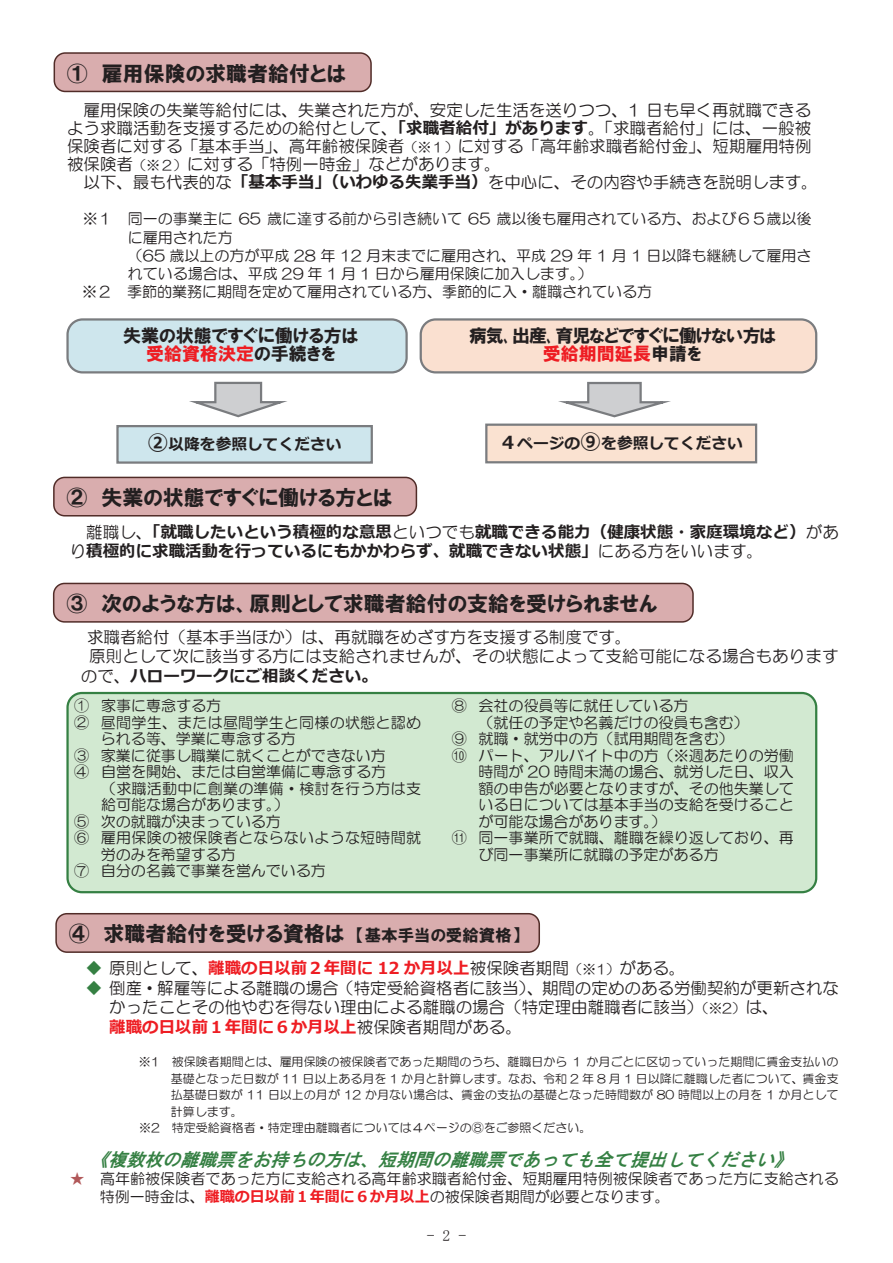
<style>
.page{position:relative;width:893px;height:1263px;background:#fff}
.page>*{position:absolute;margin:0;border:0;box-sizing:border-box;transform-origin:0 0}
.t1{font:21px "HGP Soei Kakugothic UB";color:#231f20}
.t2{font:italic 18px "HGS Gothic E";color:#358043}
.t3{font:18px/18px "HGP Soei Kakugothic UB";letter-spacing:-.03em;color:#231f20;text-align:center}
.t4{font:18px/18px "HGP Soei Kakugothic UB";color:#231f20;text-align:center}
.t5{font:16.5px/18px "HG Maru Gothic MPRO";color:#231f20}
.t6{font:700 16.5px/19.5px "Meiryo";letter-spacing:.005em;color:#231f20}
.t7{font:700 16.5px "Meiryo";color:#ee1d23}
.t8{font:700 15.75px "Meiryo";color:#231f20}
.t9{font:15.75px "MS Mincho";color:#231f20}
.t10{font:15px/18px "HG Maru Gothic MPRO";color:#231f20}
.t11{font:15px "HG Maru Gothic MPRO";letter-spacing:.02em;color:#231f20}
.t12{font:12px "HG Maru Gothic MPRO";color:#231f20}
.s1{font-family:"Meiryo";font-weight:700}
.s2{font-size:13.5px}
.s3{color:#ee1d23}
.s4{font-size:21px}
.s5{font-size:18px}
.s6{font-family:"HG Maru Gothic MPRO";font-weight:400}
.s7{font-size:16.5px}
.s8{color:#358043}
.s9{font-family:"Meiryo";font-weight:700;color:#ee1d23}
.s10{font-family:"HG Maru Gothic MPRO";font-weight:400;color:#231f20}
.s11{color:#b15859}
</style>
<div class="page">
<div style="left:56px;top:914px;width:483px;height:38px;background:#d9adae;border-radius:11px"></div>
<div style="left:55px;top:913px;width:485px;height:40px;border:2px solid #512c28;border-radius:11px"></div>
<div style="left:54px;top:583px;width:639px;height:39px;background:#d9adae;border-radius:11px"></div>
<div style="left:53px;top:583px;width:641px;height:40px;border:2px solid #512c28;border-radius:11px"></div>
<div style="left:54px;top:477px;width:362px;height:39px;background:#d9adae;border-radius:11px"></div>
<div style="left:53px;top:477px;width:364px;height:39px;border:2px solid #512c28;border-radius:11px"></div>
<div style="left:68px;top:693px;width:748px;height:199px;background:#d2e9d1;border-radius:14px"></div>
<div style="left:66px;top:692px;width:751px;height:201px;border:2px solid #358043;border-radius:14px"></div>
<hr style="left:444px;top:698px;width:1px;height:193px;background:#d2e9d1">
<svg style="left:189px;top:381px;width:98px;height:37px"></svg>
<svg style="left:558px;top:381px;width:113px;height:37px"></svg>
<div style="left:117px;top:426px;width:255px;height:37px;background:#cee6ed"></div>
<div style="left:116px;top:425px;width:257px;height:39px;border:2px solid #7a7c7f"></div>
<div style="left:486px;top:425px;width:270px;height:37px;background:#fae2d1"></div>
<div style="left:485px;top:424px;width:272px;height:39px;border:2px solid #7a7c7f"></div>
<div style="left:421px;top:319px;width:395px;height:53px;background:#fae0d0;border-radius:15px"></div>
<div style="left:420px;top:318px;width:397px;height:55px;border:2px solid #7a7c7f;border-radius:15px"></div>
<div style="left:68px;top:319px;width:339px;height:53px;background:#cee6ed;border-radius:15px"></div>
<div style="left:66px;top:318px;width:342px;height:55px;border:2px solid #7a7c7f;border-radius:15px"></div>
<div style="left:54px;top:53px;width:317px;height:38px;background:#d9adae;border-radius:11px"></div>
<div style="left:54px;top:52px;width:318px;height:40px;border:2px solid #512c28;border-radius:11px"></div>
<h1 class="t1" style="left:67px;top:63px;width:281px">① 雇用保険の求職者給付とは</h1>
<p class="t5" style="left:67px;top:102px;width:746px;text-align:justify;text-indent:16px">雇用保険の失業等給付には、失業された方が、安定した生活を送りつつ、1 日も早く再就職できるよう求職活動を支援するための給付として、<span class="s1">「求職者給付」があります</span>。「求職者給付」には、一般被保険者に対する「基本手当」、高年齢被保険者<span class="s2">（※１）</span>に対する「高年齢求職者給付金」、短期雇用特例被保険者<span class="s2">（※２）</span>に対する「特例一時金」などがあります。</p>
<p class="t5" style="left:84px;top:174px;width:736px">以下、最も代表的な<span class="s1">「基本手当」（いわゆる失業手当）</span>を中心に、その内容や手続きを説明します。</p>
<p class="t10" style="left:83px;top:210px;width:730px">※１ 同一の事業主に 65 歳に達する前から引き続いて 65 歳以後も雇用されている方、および６５歳以後</p>
<p class="t10" style="left:128px;top:228px;width:107px">に雇用された方</p>
<p class="t10" style="left:128px;top:246px;width:685px">（65 歳以上の方が平成 28 年 12 月末までに雇用され、平成 29 年 1 月 1 日以降も継続して雇用さ</p>
<p class="t10" style="left:128px;top:264px;width:466px">れている場合は、平成 29 年 1 月 1 日から雇用保険に加入します。）</p>
<p class="t10" style="left:82px;top:282px;width:572px">※２ 季節的業務に期間を定めて雇用されている方、季節的に入・離職されている方</p>
<p class="t4" style="left:123px;top:327px;width:237px">失業の状態ですぐに働ける方は<span class="s3">受給資格決定</span>の手続きを</p>
<p class="t3" style="left:469px;top:327px;width:308px">病気､出産､育児などですぐに働けない方は<span class="s3">受給期間延長</span>申請を</p>
<p class="t8" style="left:147px;top:433px;width:196px"><span class="s4">②</span>以降を参照してください</p>
<p class="t8" style="left:499px;top:432px;width:245px"><span class="s5">４</span>ページの<span class="s4">⑨</span>を参照してください</p>
<h1 class="t1" style="left:66px;top:487px;width:328px">② 失業の状態ですぐに働ける方とは</h1>
<p class="t6" style="left:70px;top:523px;width:771px;text-indent:16px"><span class="s6">離職し、</span>「就職したいという積極的な意思<span class="s6">といつでも</span>就職できる能力（健康状態・家庭環境など）<span class="s6">があり</span>積極的に求職活動を行っているにもかかわらず、就職できない状態」<span class="s6">にある方をいいます。</span></p>
<h1 class="t1" style="left:66px;top:593px;width:593px">③ 次のような方は、原則として求職者給付の支給を受けられません</h1>
<p class="t5" style="left:87px;top:627px;width:753px;line-height:19.5px">求職者給付（基本手当ほか）は、再就職をめざす方を支援する制度です。<br>原則として次に該当する方には支給されませんが、その状態によって支給可能になる場合もあります</p>
<p class="t6" style="left:81px;top:667px;width:298px"><span class="s6">ので、</span>ハローワークにご相談ください。</p>
<p class="t10" style="left:74px;top:697px;width:149px">① 家事に専念する方</p>
<p class="t11" style="left:74px;top:715px;width:348px">② 昼間学生、または昼間学生と同様の状態と認め</p>
<p class="t10" style="left:101px;top:730px;width:197px">られる等、学業に専念する方</p>
<p class="t10" style="left:74px;top:746px;width:313px">③ 家業に従事し職業に就くことができない方</p>
<p class="t10" style="left:74px;top:763px;width:314px">④ 自営を開始、または自営準備に専念する方</p>
<p class="t11" style="left:101px;top:781px;width:322px">（求職活動中に創業の準備・検討を行う方は支</p>
<p class="t10" style="left:101px;top:796px;width:189px">給可能な場合があります。）</p>
<p class="t10" style="left:74px;top:812px;width:208px">⑤ 次の就職が決まっている方</p>
<p class="t11" style="left:74px;top:830px;width:348px">⑥ 雇用保険の被保険者とならないような短時間就</p>
<p class="t10" style="left:101px;top:845px;width:137px">労のみを希望する方</p>
<p class="t10" style="left:74px;top:862px;width:253px">⑦ 自分の名義で事業を営んでいる方</p>
<p class="t10" style="left:452px;top:697px;width:238px">⑧ 会社の役員等に就任している方</p>
<p class="t10" style="left:479px;top:713px;width:272px">（就任の予定や名義だけの役員も含む）</p>
<p class="t10" style="left:452px;top:730px;width:283px">⑨ 就職・就労中の方（試用期間を含む）</p>
<p class="t10" style="left:452px;top:746px;width:344px">⑩ パート、アルバイト中の方（※週あたりの労働</p>
<p class="t10" style="left:479px;top:763px;width:317px">時間が 20 時間未満の場合、就労した日、収入</p>
<p class="t10" style="left:479px;top:779px;width:317px">額の申告が必要となりますが、その他失業して</p>
<p class="t10" style="left:479px;top:796px;width:317px">いる日については基本手当の支給を受けること</p>
<p class="t10" style="left:479px;top:812px;width:189px">が可能な場合があります。）</p>
<p class="t10" style="left:452px;top:829px;width:344px">⑪ 同一事業所で就職、離職を繰り返しており、再</p>
<p class="t10" style="left:479px;top:845px;width:242px">び同一事業所に就職の予定がある方</p>
<h1 class="t1" style="left:69px;top:923px;width:453px">④ 求職者給付を受ける資格は <span class="s7">【基本手当の受給資格】</span></h1>
<p class="t5" style="left:86px;top:959px;width:601px"><span class="s8">◆</span> 原則として、<span class="s9">離職の日以前２年間に 12 か月以上</span>被保険者期間<span class="s2">（※1）</span>がある。</p>
<p class="t5" style="left:109px;top:978px;width:731px;line-height:19.5px;text-indent:-24px"><span class="s8">◆</span> 倒産・解雇等による離職の場合（特定受給資格者に該当）、期間の定めのある労働契約が更新されなかったことその他やむを得ない理由による離職の場合（特定理由離職者に該当）<span class="s2">（※2）</span>は、</p>
<p class="t7" style="left:109px;top:1015px;width:414px">離職の日以前１年間に６か月以上<span class="s10">被保険者期間がある。</span></p>
<p class="t12" style="left:139px;top:1056px;width:701px">※1 被保険者期間とは、雇用保険の被保険者であった期間のうち、離職日から 1 か月ごとに区切っていった期間に賃金支払いの</p>
<p class="t12" style="left:171px;top:1072px;width:669px">基礎となった日数が 11 日以上ある月を 1 か月と計算します。なお、令和 2 年 8 月 1 日以降に離職した者について、賃金支</p>
<p class="t12" style="left:171px;top:1089px;width:669px">払基礎日数が 11 日以上の月が 12 か月ない場合は、賃金の支払の基礎となった時間数が 80 時間以上の月を 1 か月として</p>
<p class="t12" style="left:171px;top:1105px;width:73px">計算します。</p>
<p class="t12" style="left:139px;top:1122px;width:454px">※2 特定受給資格者・特定理由離職者については４ページの⑧をご参照ください。</p>
<p class="t2" style="left:90px;top:1151px;width:709px">《複数枚の離職票をお持ちの方は、短期間の離職票であっても全て提出してください》</p>
<p class="t10" style="left:100px;top:1170px;width:741px;text-indent:-30px"><span class="s11">★</span> 高年齢被保険者であった方に支給される高年齢求職者給付金、短期雇用特例被保険者であった方に支給される特例一時金は、<span class="s9">離職の日以前１年間に６か月以上</span>の被保険者期間が必要となります。</p>
<p class="t9" style="left:427px;top:1228px;width:41px">- 2 -</p>
</div>
